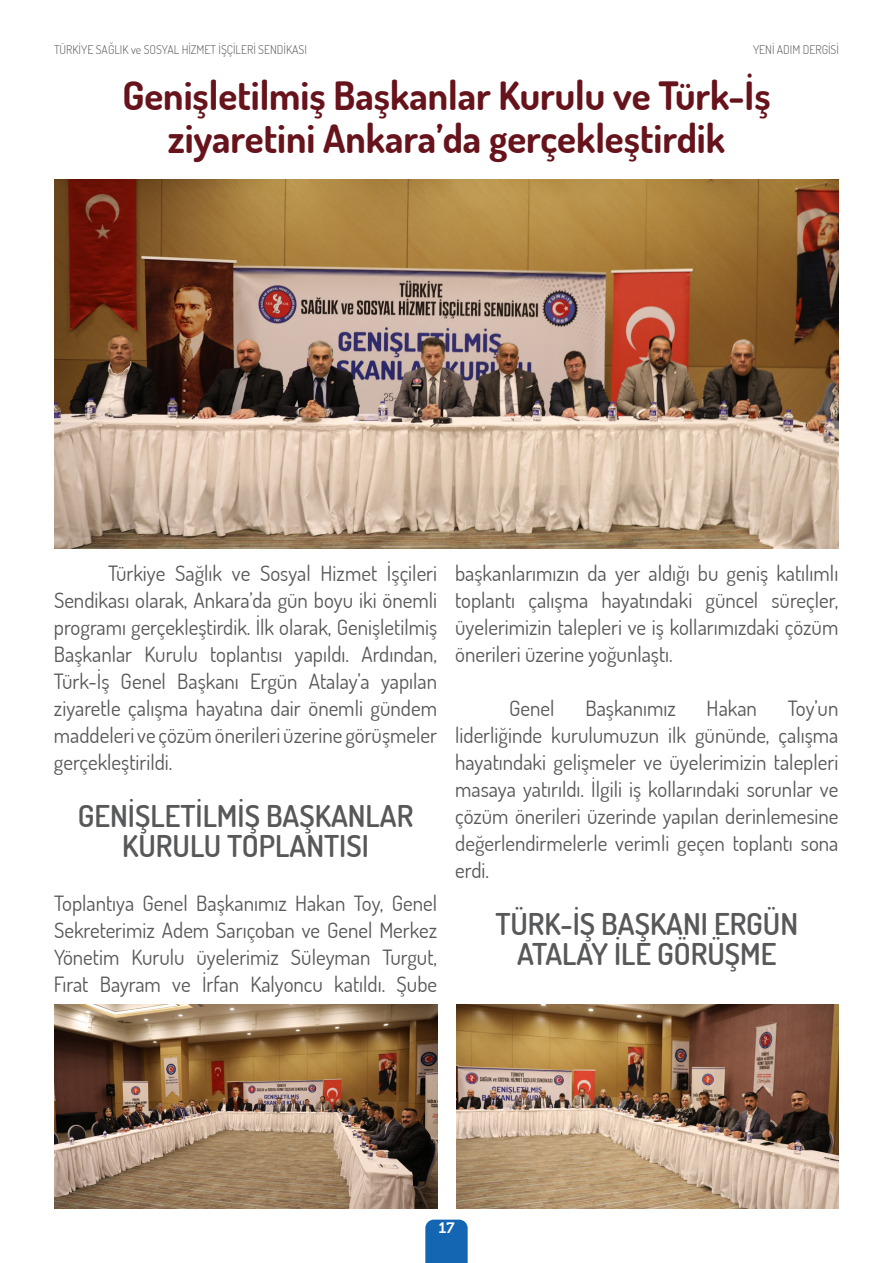
<style>
.page{position:relative;width:893px;height:1263px;background:#fff}
.page>*{position:absolute;margin:0;border:0;box-sizing:border-box;transform-origin:0 0}
.t1{font:700 39px/43.5px "Dosis";color:#67131c;text-align:center}
.t2{font:600 30px/30px "Dosis";color:#57585a;text-align:center}
.t3{font:21px/27px "Dosis";color:#57585a;text-align:justify}
.t4{font:15px "Museo 700";color:#fff}
.t5{font:300 12px "Dosis";color:#57585a}
</style>
<div class="page">
<svg style="left:425px;top:1219px;width:43px;height:44px;background:#1f6cb5"></svg>
<img style="left:54px;top:179px;width:784px;height:370px">
<img style="left:54px;top:1004px;width:383px;height:205px">
<img style="left:456px;top:1004px;width:383px;height:205px">
<p class="t5" style="left:54px;top:41px;width:254px">TÜRKİYE SAĞLIK ve SOSYAL HİZMET İŞÇİLERİ SENDİKASI</p>
<p class="t5" style="left:753px;top:42px;width:87px">YENİ ADIM DERGİSİ</p>
<h1 class="t1" style="left:122px;top:72px;width:650px">Genişletilmiş Başkanlar Kurulu ve Türk-İş ziyaretini Ankara’da gerçekleştirdik</h1>
<p class="t3" style="left:54px;top:559px;width:385px;text-indent:54px">Türkiye Sağlık ve Sosyal Hizmet İşçileri Sendikası olarak, Ankara’da gün boyu iki önemli programı gerçekleştirdik. İlk olarak, Genişletilmiş Başkanlar Kurulu toplantısı yapıldı. Ardından, Türk-İş Genel Başkanı Ergün Atalay’a yapılan ziyaretle çalışma hayatına dair önemli gündem maddeleri ve çözümönerileri üzerine görüşmeler gerçekleştirildi.</p>
<h2 class="t2" style="left:78px;top:799px;width:337px">GENİŞLETİLMİŞ BAŞKANLAR<br>KURULU TOPLANTISI</h2>
<p class="t3" style="left:54px;top:889px;width:385px">Toplantıya Genel Başkanımız Hakan Toy, Genel Sekreterimiz Adem Sarıçoban ve Genel Merkez Yönetim Kurulu üyelerimiz Süleyman Turgut, Fırat Bayram ve İrfan Kalyoncu katıldı. Şube</p>
<p class="t3" style="left:455px;top:559px;width:385px">başkanlarımızın da yer aldığı bu geniş katılımlı toplantı çalışma hayatındaki güncel süreçler, üyelerimizin talepleri ve iş kollarımızdaki çözüm önerileri üzerine yoğunlaştı.</p>
<p class="t3" style="left:509px;top:694px;width:47px">Genel</p>
<p class="t3" style="left:585px;top:694px;width:92px">Başkanımız</p>
<p class="t3" style="left:707px;top:694px;width:52px">Hakan</p>
<p class="t3" style="left:455px;top:694px;width:385px;text-indent:333px">Toy’un liderliğinde kurulumuzun ilk gününde, çalışma hayatındaki gelişmeler ve üyelerimizin talepleri masaya yatırıldı. İlgili iş kollarındaki sorunlar ve çözüm önerileri üzerinde yapılan derinlemesine değerlendirmelerle verimli geçen toplantı sona erdi.</p>
<h2 class="t2" style="left:495px;top:907px;width:304px">TÜRK-İŞ BAŞKANI ERGÜN<br>ATALAY İLE GÖRÜŞME</h2>
<p class="t4" style="left:438px;top:1219px;width:17px">17</p>
</div>
